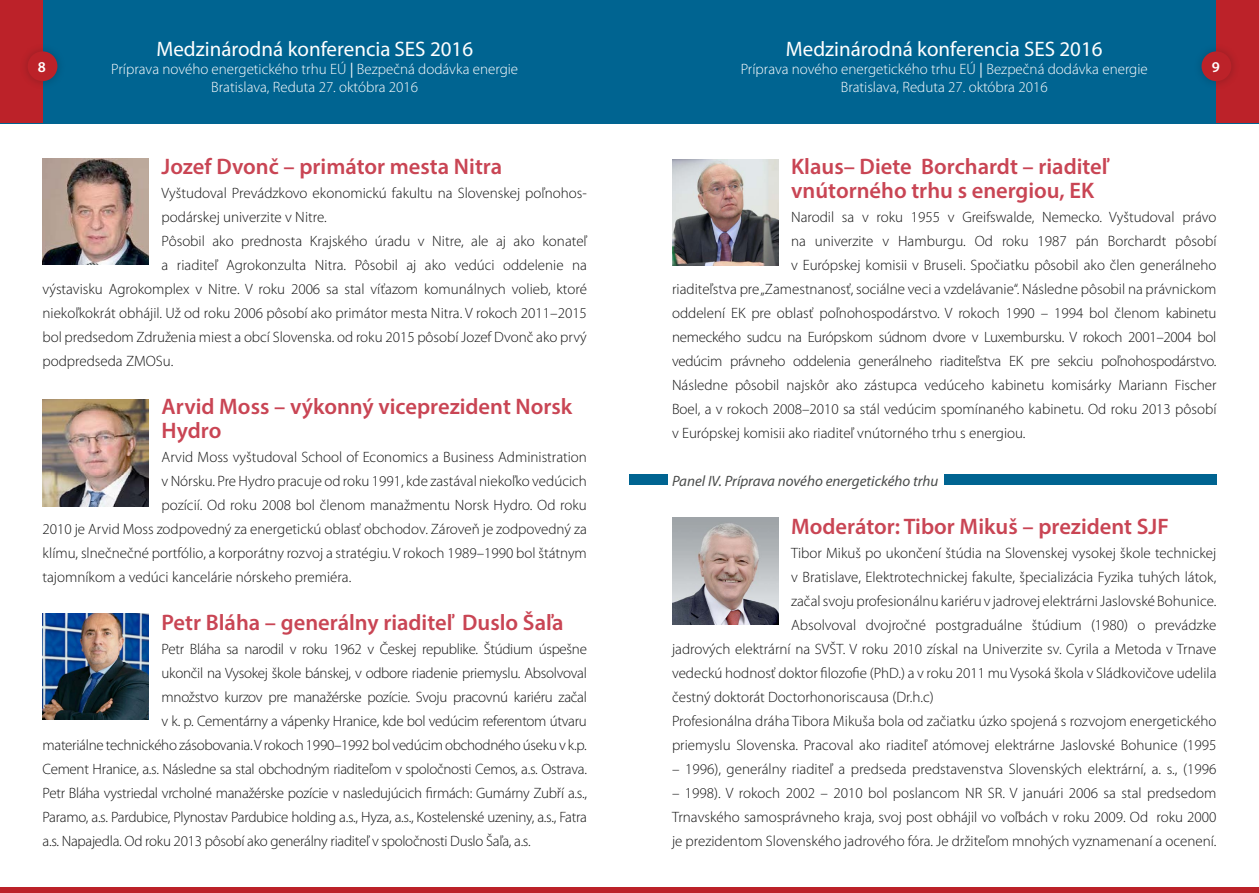
<style>
.page{position:relative;width:1259px;height:893px;background:#fff}
.page>*{position:absolute;margin:0;border:0;box-sizing:border-box;transform-origin:0 0}
.t1{font:600 22.5px/24px "Myriad Pro";color:#c94554}
.t2{font:21px "Myriad Pro";color:#fff}
.t3{font:300 15px/24px "Myriad Pro";color:#121212;text-align:justify}
.t4{font:300 15px "Myriad Pro";letter-spacing:-.02em;color:#121212}
.t5{font:300 15px/18px "Myriad Pro";color:#fff;text-align:center}
.t6{font:italic 15px "Myriad Pro";color:#4a4c4b}
.t7{font:600 15px "Myriad Pro";color:#fff}
.s1{font-family:"Minion Pro";font-weight:400}
</style>
<div class="page">
<div style="left:629px;top:0;width:630px;height:123px;background:#006491"></div>
<div style="left:0;top:0;width:629px;height:123px;background:#006491"></div>
<div style="left:0;top:887px;width:629px;height:6px;background:#bc2229"></div>
<div style="left:629px;top:887px;width:630px;height:6px;background:#bc2229"></div>
<div style="left:0;top:0;width:43px;height:123px;background:#bc2229"></div>
<div style="left:19px;top:43px;width:47px;height:47px;background:#121212;opacity:.25"></div>
<div style="left:28px;top:51px;width:29px;height:30px;background:#bc2229;border-radius:50%"></div>
<div style="left:1216px;top:0;width:43px;height:123px;background:#bc2229"></div>
<div style="left:1192px;top:43px;width:48px;height:47px;background:#121212;opacity:.25"></div>
<div style="left:1201px;top:51px;width:30px;height:30px;background:#bc2229;border-radius:50%"></div>
<img style="left:43px;top:158px;width:106px;height:107px">
<img style="left:43px;top:400px;width:106px;height:106px">
<img style="left:43px;top:613px;width:106px;height:107px">
<img style="left:672px;top:159px;width:106px;height:107px">
<img style="left:672px;top:518px;width:106px;height:106px">
<div style="left:944px;top:474px;width:272px;height:11px;background:#006491"></div>
<div style="left:629px;top:474px;width:39px;height:11px;background:#006491"></div>
<h2 class="t2" style="left:156px;top:36px;width:318px">Medzinárodná konferencia SES 2016</h2>
<p class="t5" style="left:111px;top:60px;width:408px">Príprava nového energetického trhu EÚ <span class="s1">|</span> Bezpečná dodávka energie<br>Bratislava, Reduta 27. októbra 2016</p>
<h2 class="t2" style="left:786px;top:36px;width:318px">Medzinárodná konferencia SES 2016</h2>
<p class="t5" style="left:740px;top:60px;width:408px">Príprava nového energetického trhu EÚ <span class="s1">|</span> Bezpečná dodávka energie<br>Bratislava, Reduta 27. októbra 2016</p>
<p class="t7" style="left:38px;top:57px;width:10px">8</p>
<p class="t7" style="left:1211px;top:57px;width:10px">9</p>
<h1 class="t1" style="left:162px;top:154px;width:342px">Jozef Dvonč – primátor mesta Nitra</h1>
<p class="t3" style="left:162px;top:181px;width:427px">Vyštudoval Prevádzkovo ekonomickú fakultu na Slovenskej poľnohos-</p>
<p class="t3" style="left:162px;top:205px;width:167px">podárskej univerzite v Nitre.</p>
<p class="t3" style="left:162px;top:229px;width:427px">Pôsobil ako prednosta Krajského úradu v Nitre, ale aj ako konateľ</p>
<p class="t3" style="left:162px;top:253px;width:427px">a riaditeľ Agrokonzulta Nitra. Pôsobil aj ako vedúci oddelenie na</p>
<p class="t3" style="left:43px;top:277px;width:546px">výstavisku Agrokomplex v Nitre. V roku 2006 sa stal víťazom komunálnych volieb, ktoré</p>
<p class="t3" style="left:43px;top:301px;width:546px">niekoľkokrát obhájil. Už od roku 2006 pôsobí ako primátor mesta Nitra. V rokoch 2011–2015</p>
<p class="t3" style="left:43px;top:325px;width:546px">bol predsedom Združenia miest a obcí Slovenska. od roku 2015 pôsobí Jozef Dvonč ako prvý</p>
<p class="t3" style="left:43px;top:349px;width:132px">podpredseda ZMOSu.</p>
<h1 class="t1" style="left:162px;top:394px;width:412px">Arvid Moss – výkonný viceprezident Norsk<br>Hydro</h1>
<p class="t3" style="left:162px;top:445px;width:427px">Arvid Moss vyštudoval School of Economics a Business Administration</p>
<p class="t3" style="left:162px;top:469px;width:427px">v Nórsku. Pre Hydro pracuje od roku 1991, kde zastával niekoľko vedúcich</p>
<p class="t3" style="left:162px;top:493px;width:427px">pozícií. Od roku 2008 bol členom manažmentu Norsk Hydro. Od roku</p>
<p class="t3" style="left:43px;top:517px;width:546px">2010 je Arvid Moss zodpovedný za energetickú oblasť obchodov. Zároveň je zodpovedný za</p>
<p class="t3" style="left:43px;top:541px;width:546px">klímu, slnečnečné portfólio, a korporátny rozvoj a stratégiu. V rokoch 1989–1990 bol štátnym</p>
<p class="t3" style="left:43px;top:565px;width:310px">tajomníkom a vedúci kancelárie nórskeho premiéra.</p>
<h1 class="t1" style="left:162px;top:610px;width:403px">Petr Bláha – generálny riaditeľ Duslo Šaľa</h1>
<p class="t4" style="left:162px;top:640px;width:427px">Petr Bláha sa narodil v roku 1962 v Českej republike. Štúdium úspešne</p>
<p class="t4" style="left:162px;top:664px;width:427px">ukončil na Vysokej škole bánskej, v odbore riadenie priemyslu. Absolvoval</p>
<p class="t4" style="left:162px;top:688px;width:427px">množstvo kurzov pre manažérske pozície. Svoju pracovnú kariéru začal</p>
<p class="t4" style="left:162px;top:712px;width:427px">v k. p. Cementárny a vápenky Hranice, kde bol vedúcim referentom útvaru</p>
<p class="t4" style="left:43px;top:736px;width:546px">materiálne technického zásobovania. V rokoch 1990–1992 bol vedúcim obchodného úseku v k.p.</p>
<p class="t4" style="left:43px;top:760px;width:546px">Cement Hranice, a.s. Následne sa stal obchodným riaditeľom v spoločnosti Cemos, a.s. Ostrava.</p>
<p class="t4" style="left:43px;top:784px;width:546px">Petr Bláha vystriedal vrcholné manažérske pozície v nasledujúcich firmách: Gumárny Zubří a.s.,</p>
<p class="t4" style="left:43px;top:808px;width:546px">Paramo, a.s. Pardubice, Plynostav Pardubice holding a.s., Hyza, a.s., Kostelenské uzeniny, a.s., Fatra</p>
<p class="t4" style="left:43px;top:832px;width:490px">a.s. Napajedla. Od roku 2013 pôsobí ako generálny riaditeľ v spoločnosti Duslo Šaľa, a.s.</p>
<h1 class="t1" style="left:791px;top:154px;width:318px">Klaus– Diete Borchardt – riaditeľ vnútorného trhu s energiou, EK</h1>
<p class="t3" style="left:791px;top:205px;width:427px">Narodil sa v roku 1955 v Greifswalde, Nemecko. Vyštudoval právo</p>
<p class="t3" style="left:791px;top:229px;width:427px">na univerzite v Hamburgu. Od roku 1987 pán Borchardt pôsobí</p>
<p class="t3" style="left:791px;top:253px;width:427px">v Európskej komisii v Bruseli. Spočiatku pôsobil ako člen generálneho</p>
<p class="t3" style="left:672px;top:277px;width:546px">riaditeľstva pre „Zamestnanosť, sociálne veci a vzdelávanie“. Následne pôsobil na právnickom</p>
<p class="t3" style="left:672px;top:301px;width:546px">oddelení EK pre oblasť poľnohospodárstvo. V rokoch 1990 – 1994 bol členom kabinetu</p>
<p class="t4" style="left:672px;top:328px;width:546px">nemeckého sudcu na Európskom súdnom dvore v Luxembursku. V rokoch 2001–2004 bol</p>
<p class="t4" style="left:672px;top:352px;width:546px">vedúcim právneho oddelenia generálneho riaditeľstva EK pre sekciu poľnohospodárstvo.</p>
<p class="t3" style="left:672px;top:373px;width:546px">Následne pôsobil najskôr ako zástupca vedúceho kabinetu komisárky Mariann Fischer</p>
<p class="t3" style="left:672px;top:397px;width:546px">Boel, a v rokoch 2008–2010 sa stál vedúcim spomínaného kabinetu. Od roku 2013 pôsobí</p>
<p class="t3" style="left:672px;top:421px;width:355px">v Európskej komisii ako riaditeľ vnútorného trhu s energiou.</p>
<p class="t6" style="left:672px;top:472px;width:268px">Panel IV. Príprava nového energetického trhu</p>
<h1 class="t1" style="left:791px;top:514px;width:379px">Moderátor: Tibor Mikuš – prezident SJF</h1>
<p class="t3" style="left:791px;top:541px;width:427px">Tibor Mikuš po ukončení štúdia na Slovenskej vysokej škole technickej</p>
<p class="t3" style="left:791px;top:565px;width:427px">v Bratislave, Elektrotechnickej fakulte, špecializácia Fyzika tuhých látok,</p>
<p class="t3" style="left:791px;top:589px;width:427px">začal svoju profesionálnu kariéru v jadrovej elektrárni Jaslovské Bohunice.</p>
<p class="t3" style="left:791px;top:613px;width:427px">Absolvoval dvojročné postgraduálne štúdium (1980) o prevádzke</p>
<p class="t3" style="left:672px;top:637px;width:546px">jadrových elektrární na SVŠT. V roku 2010 získal na Univerzite sv. Cyrila a Metoda v Trnave</p>
<p class="t3" style="left:672px;top:661px;width:546px">vedeckú hodnosť doktor filozofie (PhD.) a v roku 2011 mu Vysoká škola v Sládkovičove udelila</p>
<p class="t3" style="left:672px;top:685px;width:263px">čestný doktorát Doctorhonoriscausa (Dr.h.c)</p>
<p class="t3" style="left:672px;top:709px;width:546px">Profesionálna dráha Tibora Mikuša bola od začiatku úzko spojená s rozvojom energetického</p>
<p class="t3" style="left:672px;top:733px;width:546px">priemyslu Slovenska. Pracoval ako riaditeľ atómovej elektrárne Jaslovské Bohunice (1995</p>
<p class="t3" style="left:672px;top:757px;width:546px">– 1996), generálny riaditeľ a predseda predstavenstva Slovenských elektrární, a. s., (1996</p>
<p class="t3" style="left:672px;top:781px;width:546px">– 1998). V rokoch 2002 – 2010 bol poslancom NR SR. V januári 2006 sa stal predsedom Trnavského samosprávneho kraja, svoj post obhájil vo voľbách v roku 2009. Od roku 2000 je prezidentom Slovenského jadrového fóra. Je držiteľom mnohých vyznamenaní a ocenení.</p>
</div>
